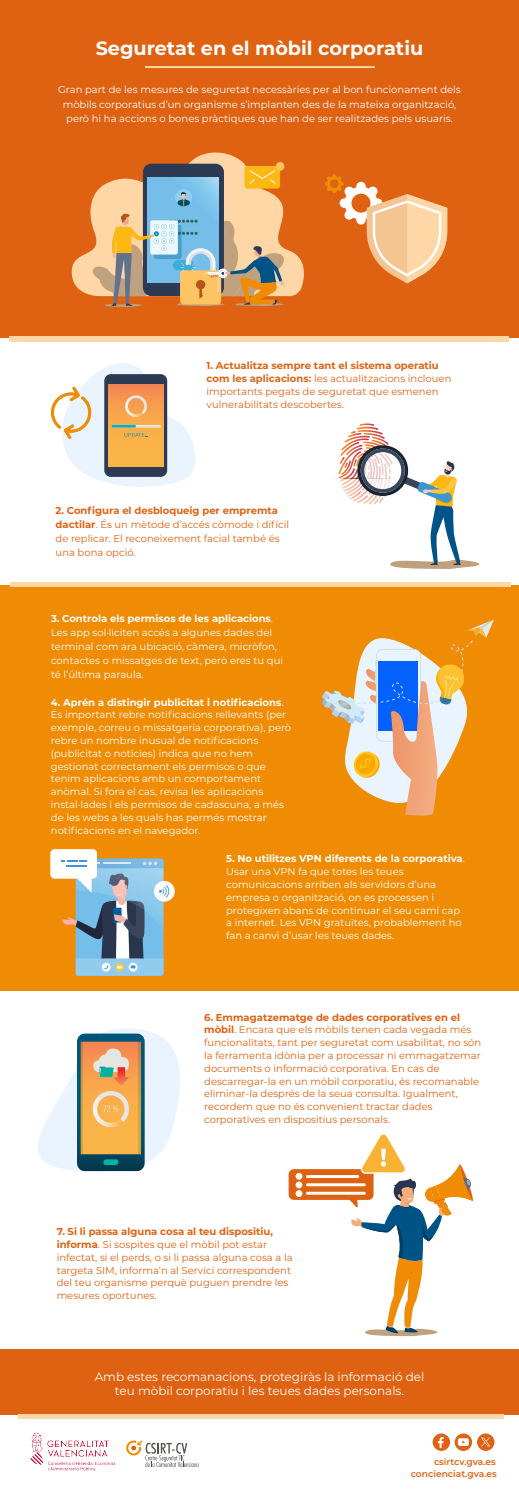
<style>
.page{position:relative;width:519px;height:1495px;background:#fff}
.page>*{position:absolute;margin:0;border:0;box-sizing:border-box;transform-origin:0 0}
.t1{font:700 19.2px "Montserrat";color:#fff}
.t2{font:12px/14.8px "Montserrat";color:#fff;text-align:center}
.t3{font:10px/12.8px "Montserrat";color:#fff}
.t4{font:10px/12.8px "Montserrat";color:#df6212}
.t5{font:600 9.08px/12.2px "Montserrat";color:#df6212;text-align:right}
.s1{font-weight:700}
</style>
<div class="page">
<div style="left:0;top:585px;width:519px;height:405px;background:#ef8c04"></div>
<div style="left:0;top:0;width:518px;height:337px;background:#df6212"></div>
<div style="left:10px;top:582px;width:500px;height:5px;background:#ffd7a6"></div>
<div style="left:10px;top:336px;width:499px;height:5px;background:#ffd7a6"></div>
<div style="left:0;top:1349px;width:519px;height:65px;background:#df6212"></div>
<div style="left:154px;top:881px;width:21px;height:20px;background:#fff;border-radius:50%"></div>
<svg style="left:50px;top:849px;width:119px;height:126px"></svg>
<hr style="left:145px;top:66px;width:230px;height:2px;background:#ffd7a6">
<svg style="left:137px;top:1440px;width:61px;height:26px"></svg>
<svg style="left:432px;top:1433px;width:18px;height:17px"></svg>
<svg style="left:438px;top:1437px;width:6px;height:10px"></svg>
<svg style="left:454px;top:1433px;width:18px;height:17px"></svg>
<svg style="left:458px;top:1438px;width:11px;height:7px"></svg>
<div style="left:477px;top:1433px;width:17px;height:17px;background:#df6212;border-radius:9px"></div>
<svg style="left:481px;top:1437px;width:9px;height:9px"></svg>
<div style="left:18px;top:1413px;width:485px;height:5px;background:#ffd7a6"></div>
<img style="left:18px;top:1418px;width:119px;height:53px">
<svg style="left:335px;top:423px;width:145px;height:146px"></svg>
<svg style="left:289px;top:1134px;width:184px;height:202px"></svg>
<svg style="left:71px;top:152px;width:233px;height:144px"></svg>
<div style="left:143px;top:164px;width:81px;height:132px;background:#2c3b53;border-radius:8px"></div>
<svg style="left:325px;top:174px;width:122px;height:109px"></svg>
<div style="left:244px;top:166px;width:36px;height:23px;background:#fdb813;border-radius:3px"></div>
<div style="left:276px;top:162px;width:8px;height:9px;background:#fec464;border-radius:50%"></div>
<svg style="left:91px;top:170px;width:197px;height:137px"></svg>
<svg style="left:322px;top:619px;width:172px;height:197px"></svg>
<svg style="left:50px;top:363px;width:145px;height:124px"></svg>
<svg style="left:38px;top:1028px;width:142px;height:144px"></svg>
<h1 class="t1" style="left:96px;top:34px;width:329px">Seguretat en el mòbil corporatiu</h1>
<p class="t3" style="left:58px;top:82px;width:404px;line-height:14.4px;text-align:center">Gran part de les mesures de seguretat necessàries per al bon funcionament dels mòbils corporatius d’un organisme s’implanten des de la mateixa organització, però hi ha accions o bones pràctiques que han de ser realitzades pels usuaris.</p>
<p class="t4" style="left:207px;top:359px;width:246px"><span class="s1">1. Actualitza sempre tant el sistema operatiu com les aplicacions:</span> les actualitzacions inclouen importants pegats de seguretat que esmenen vulnerabilitats descobertes.</p>
<p class="t4" style="left:56px;top:502px;width:235px;line-height:14px"><span class="s1">2. Configura el desbloqueig per empremta dactilar</span>. És un mètode d’accés còmode i difícil de replicar. El reconeixement facial també és una bona opció.</p>
<p class="t3" style="left:51px;top:611px;width:233px;line-height:14px"><span class="s1">3. Controla els permisos de les aplicacions</span>.<br>Les app sol·liciten accés a algunes dades del terminal com ara ubicació, càmera, micròfon, contactes o missatges de text, però eres tu qui té l’última paraula.</p>
<p class="t3" style="left:51px;top:695px;width:242px"><span class="s1">4. Aprén a distingir publicitat i notificacions</span>.<br>És important rebre notificacions rellevants (per exemple, correu o missatgeria corporativa), però rebre un nombre inusual de notificacions (publicitat o notícies) indica que no hem gestionat correctament els permisos o que tenim aplicacions amb un comportament anòmal. Si fora el cas, revisa les aplicacions instal·lades i els permisos de cadascuna, a més de les webs a les quals has permés mostrar notificacions en el navegador.</p>
<p class="t3" style="left:226px;top:852px;width:240px"><span class="s1">5. No utilitzes VPN diferents de la corporativa</span>.<br>Usar una VPN fa que totes les teues comunicacions arriben als servidors d’una empresa o organització, on es processen i protegixen abans de continuar el seu camí cap a internet. Les VPN gratuïtes, probablement ho fan a canvi d’usar les teues dades.</p>
<p class="t4" style="left:204px;top:1010px;width:279px"><span class="s1">6. Emmagatzematge de dades corporatives en el mòbil</span>. Encara que els mòbils tenen cada vegada més funcionalitats, tant per seguretat com usabilitat, no són la ferramenta idònia per a processar ni emmagatzemar documents o informació corporativa. En cas de descarregar-la en un mòbil corporatiu, és recomanable eliminar-la després de la seua consulta. Igualment, recordem que no és convenient tractar dades corporatives en dispositius personals.</p>
<p class="t4" style="left:57px;top:1224px;width:237px"><span class="s1">7. Si li passa alguna cosa al teu dispositiu, informa</span>. Si sospites que el mòbil pot estar infectat, si el perds, o si li passa alguna cosa a la targeta SIM, informa’n al Servici correspondent del teu organisme perquè puguen prendre les mesures oportunes.</p>
<p class="t2" style="left:95px;top:1368px;width:331px">Amb estes recomanacions, protegiràs la informació del teu mòbil corporatiu i les teues dades personals.</p>
<p class="t5" style="left:411px;top:1455px;width:88px">csirtcv.gva.es concienciat.gva.es</p>
</div>
